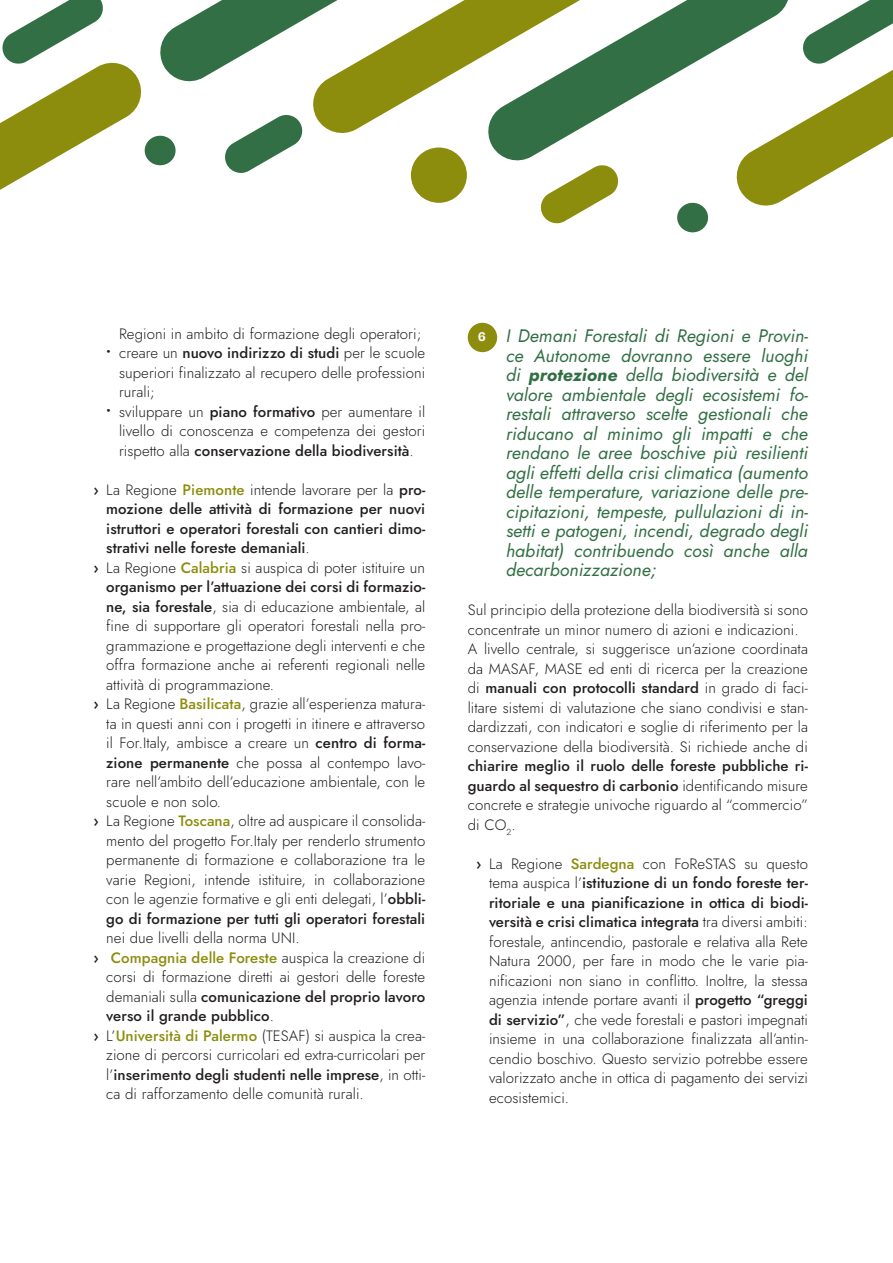
<style>
.page{position:relative;width:893px;height:1263px;background:#fff}
.page>*{position:absolute;margin:0;border:0;box-sizing:border-box;transform-origin:0 0}
.t1{font:italic 18px/19.5px "Jost";letter-spacing:.005em;color:#326f44;text-align:justify}
.t2{font:300 15px/19.5px "Jost";letter-spacing:.005em;color:#231f20;text-align:justify}
.t3{font:500 15px/19.5px "Jost";letter-spacing:.005em;color:#231f20;text-align:justify}
.t4{font:700 12.6px "Vastago Grotesk";color:#fff}
.s1{font-weight:700}
.s2{font-weight:500}
.s3{font-weight:600}
.s4{font-weight:300}
.s5{color:#8c8d0d}
.s6{font-weight:500;color:#8c8d0d}
</style>
<div class="page">
<div style="left:468px;top:323px;width:29px;height:29px;background:#8c8d0d;border-radius:50%"></div>
<svg style="left:0;top:0;width:145px;height:190px"></svg>
<svg style="left:736px;top:0;width:157px;height:206px"></svg>
<svg style="left:160px;top:0;width:149px;height:82px"></svg>
<svg style="left:488px;top:0;width:305px;height:164px"></svg>
<svg style="left:309px;top:0;width:344px;height:137px"></svg>
<div style="left:411px;top:147px;width:56px;height:56px;background:#8c8d0d;border-radius:50%"></div>
<div style="left:145px;top:136px;width:31px;height:29px;background:#326f44;border-radius:50%"></div>
<div style="left:677px;top:203px;width:31px;height:29px;background:#326f44;border-radius:50%"></div>
<svg style="left:225px;top:115px;width:78px;height:58px"></svg>
<svg style="left:539px;top:163px;width:81px;height:61px"></svg>
<p class="t2" style="left:119px;top:324px;width:304px">Regioni in ambito di formazione degli operatori;</p>
<p class="t2" style="left:119px;top:343px;width:308px;text-indent:-13px"><span class="s1">•</span> creare un <span class="s2">nuovo indirizzo di studi</span> per le scuole superiori finalizzato al recupero delle professioni rurali;</p>
<p class="t2" style="left:119px;top:402px;width:308px;text-indent:-13px"><span class="s1">•</span> sviluppare un <span class="s2">piano formativo</span> per aumentare il livello di conoscenza e competenza dei gestori rispetto alla <span class="s2">conservazione della biodiversità</span>.</p>
<p class="t3" style="left:106px;top:480px;width:320px;text-indent:-13px"><span class="s3">›</span> <span class="s4">La Regione</span> <span class="s5">Piemonte</span> <span class="s4">intende lavorare per la</span> pro&shy;mozione delle attività di formazione per nuovi istruttori e operatori forestali con cantieri dimo&shy;strativi nelle foreste demaniali<span class="s4">.</span></p>
<p class="t2" style="left:106px;top:558px;width:320px;text-indent:-13px"><span class="s3">›</span> La Regione <span class="s6">Calabria</span> si auspica di poter istituire un <span class="s2">organismo per l’attuazione dei corsi di formazio&shy;ne, sia forestale</span>, sia di educazione ambientale, al fine di supportare gli operatori forestali nella pro&shy;grammazione e progettazione degli interventi e che offra formazione anche ai referenti regionali nelle attività di programmazione.</p>
<p class="t2" style="left:106px;top:694px;width:320px;text-indent:-13px"><span class="s3">›</span> La Regione <span class="s6">Basilicata</span>, grazie all’esperienza matura&shy;ta in questi anni con i progetti in itinere e attraverso il For.Italy, ambisce a creare un <span class="s2">centro di forma&shy;zione permanente</span> che possa al contempo lavo&shy;rare nell’ambito dell’educazione ambientale, con le scuole e non solo.</p>
<p class="t2" style="left:106px;top:811px;width:320px;text-indent:-13px"><span class="s3">›</span> La Regione <span class="s6">Toscana</span>, oltre ad auspicare il consolida&shy;mento del progetto For.Italy per renderlo strumento permanente di formazione e collaborazione tra le varie Regioni, intende istituire, in collaborazione con le agenzie formative e gli enti delegati, l’<span class="s2">obbli&shy;go di formazione per tutti gli operatori forestali </span>nei due livelli della norma UNI.</p>
<p class="t2" style="left:106px;top:948px;width:320px;text-indent:-13px"><span class="s3">›</span> <span class="s6">Compagnia delle Foreste</span> auspica la creazione di corsi di formazione diretti ai gestori delle foreste demaniali sulla <span class="s2">comunicazione del proprio lavoro verso il grande pubblico</span>.</p>
<p class="t2" style="left:106px;top:1026px;width:320px;text-indent:-13px"><span class="s3">›</span> L’<span class="s6">Università di Palermo</span> (TESAF) si auspica la crea&shy;zione di percorsi curricolari ed extra-curricolari per l’<span class="s2">inserimento degli studenti nelle imprese</span>, in otti&shy;ca di rafforzamento delle comunità rurali.</p>
<p class="t1" style="left:506px;top:326px;width:304px">I Demani Forestali di Regioni e Provin&shy;ce Autonome dovranno essere luoghi di <span class="s1">protezione</span> della biodiversità e del valore ambientale degli ecosistemi fo&shy;restali attraverso scelte gestionali che riducano al minimo gli impatti e che rendano le aree boschive più resilienti agli effetti della crisi climatica (aumento delle temperature, variazione delle pre&shy;cipitazioni, tempeste, pullulazioni di in&shy;setti e patogeni, incendi, degrado degli habitat) contribuendo così anche alla decarbonizzazione;</p>
<p class="t2" style="left:468px;top:600px;width:342px">Sul principio della protezione della biodiversità si sono concentrate un minor numero di azioni e indicazioni.</p>
<p class="t2" style="left:468px;top:639px;width:342px">A livello centrale, si suggerisce un’azione coordinata da MASAF, MASE ed enti di ricerca per la creazione di <span class="s2">manuali con protocolli standard</span> in grado di faci&shy;litare sistemi di valutazione che siano condivisi e stan&shy;dardizzati, con indicatori e soglie di riferimento per la conservazione della biodiversità. Si richiede anche di <span class="s2">chiarire meglio il ruolo delle foreste pubbliche ri&shy;guardo al sequestro di carbonio</span> identificando misure concrete e strategie univoche riguardo al “commercio” di CO<sub>2</sub>.</p>
<p class="t2" style="left:489px;top:854px;width:320px;text-indent:-13px"><span class="s3">›</span> La Regione <span class="s6">Sardegna</span> con FoReSTAS su questo tema auspica l’<span class="s2">istituzione di un fondo foreste ter&shy;ritoriale e una pianificazione in ottica di biodi&shy;versità e crisi climatica integrata</span> tra diversi ambiti: forestale, antincendio, pastorale e relativa alla Rete Natura 2000, per fare in modo che le varie pia&shy;nificazioni non siano in conflitto. Inoltre, la stessa agenzia intende portare avanti il <span class="s2">progetto “greggi di servizio”</span>, che vede forestali e pastori impegnati insieme in una collaborazione finalizzata all’antin&shy;cendio boschivo. Questo servizio potrebbe essere valorizzato anche in ottica di pagamento dei servizi ecosistemici.</p>
<p class="t4" style="left:478px;top:329px;width:9px">6</p>
</div>
